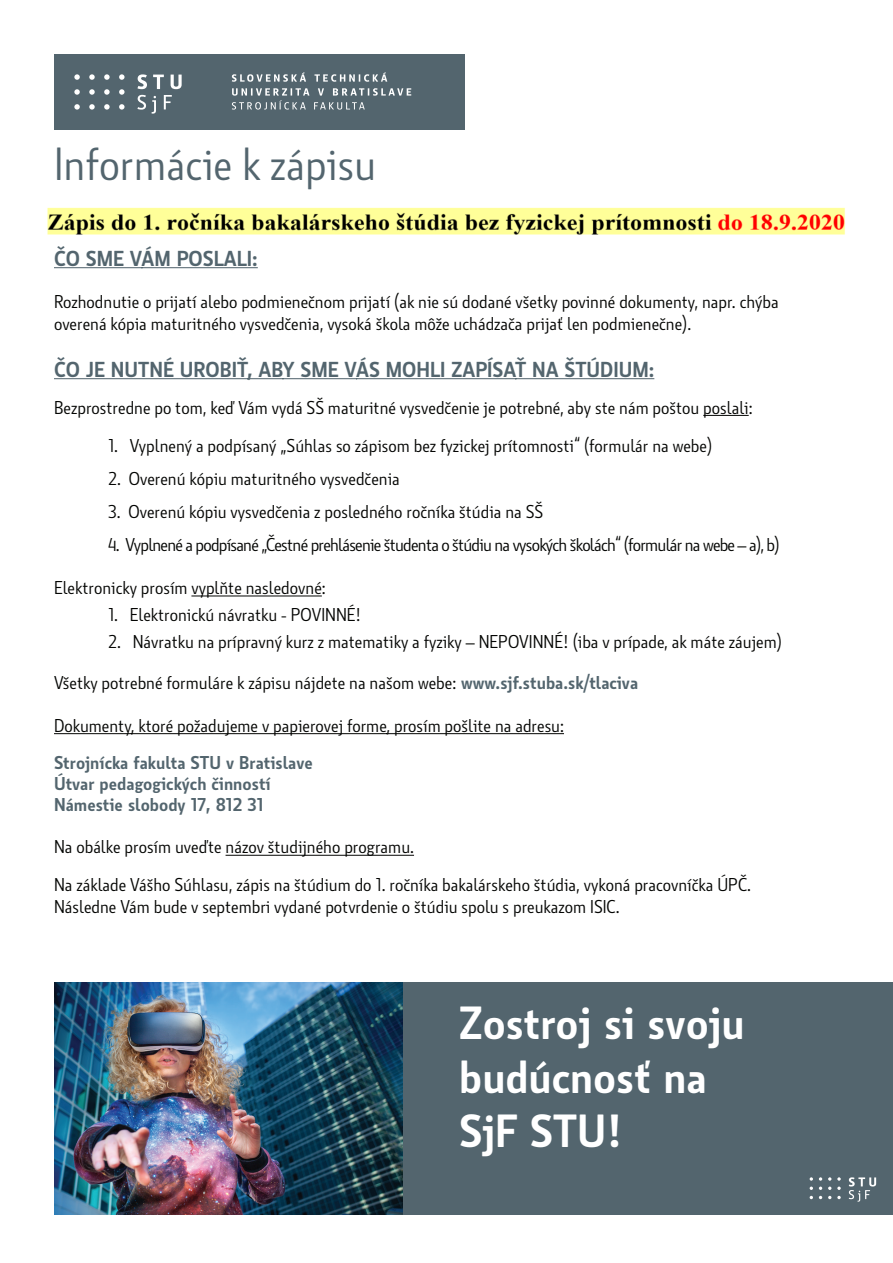
<style>
.page{position:relative;width:893px;height:1263px;background:#fff}
.page>*{position:absolute;margin:0;border:0;box-sizing:border-box;transform-origin:0 0}
.t1{font:600 45px/54px "Botanika";color:#fff}
.t2{font:45px "Botanika";color:#53656e}
.t3{font:600 21px "Botanika";color:#53656e}
.t4{font:18px/21.6px "Botanika";color:#040503}
.t5{font:18px "Botanika";letter-spacing:-.04em;color:#040503}
.t6{font:600 18px/21px "Botanika";color:#53656e}
.s1{font-weight:600;color:#53656e}
</style>
<div class="page">
<div style="left:54px;top:54px;width:411px;height:76px;background:#53656e"></div>
<svg style="left:232px;top:72px;width:179px;height:38px"></svg>
<svg style="left:74px;top:74px;width:51px;height:36px"></svg>
<svg style="left:137px;top:74px;width:45px;height:40px"></svg>
<hr style="left:54px;top:378px;width:600px;height:1px;background:#53656e">
<hr style="left:54px;top:267px;width:204px;height:1px;background:#53656e">
<hr style="left:54px;top:733px;width:510px;height:1px;background:#040503">
<hr style="left:191px;top:595px;width:131px;height:1px;background:#040503">
<hr style="left:703px;top:415px;width:46px;height:1px;background:#040503">
<hr style="left:226px;top:855px;width:188px;height:1px;background:#040503">
<div style="left:403px;top:982px;width:490px;height:233px;background:#53656e"></div>
<img style="left:54px;top:982px;width:349px;height:233px">
<svg style="left:810px;top:1177px;width:3px;height:13px"></svg>
<svg style="left:819px;top:1177px;width:3px;height:13px"></svg>
<svg style="left:828px;top:1177px;width:3px;height:13px"></svg>
<svg style="left:837px;top:1196px;width:4px;height:3px"></svg>
<svg style="left:837px;top:1177px;width:4px;height:13px"></svg>
<svg style="left:849px;top:1177px;width:27px;height:25px"></svg>
<img style="left:47px;top:207px;width:798px;height:28px">
<h1 class="t2" style="left:54px;top:137px;width:324px">Informácie k zápisu</h1>
<p class="t3" style="left:54px;top:245px;width:205px">ČO SME VÁM POSLALI:</p>
<p class="t4" style="left:54px;top:291px;width:726px">Rozhodnutie o prijatí alebo podmienečnom prijatí (ak nie sú dodané všetky povinné dokumenty, napr. chýba overená kópia maturitného vysvedčenia, vysoká škola môže uchádzača prijať len podmienečne).</p>
<p class="t3" style="left:54px;top:356px;width:602px">ČO JE NUTNÉ UROBIŤ, ABY SME VÁS MOHLI ZAPÍSAŤ NA ŠTÚDIUM:</p>
<p class="t4" style="left:54px;top:397px;width:700px">Bezprostredne po tom, keď Vám vydá SŠ maturitné vysvedčenie je potrebné, aby ste nám poštou poslali:</p>
<p class="t4" style="left:108px;top:435px;width:606px">1. Vyplnený a podpísaný „Súhlas so zápisom bez fyzickej prítomnosti“ (formulár na webe)</p>
<p class="t4" style="left:108px;top:468px;width:293px">2. Overenú kópiu maturitného vysvedčenia</p>
<p class="t4" style="left:108px;top:501px;width:437px">3. Overenú kópiu vysvedčenia z posledného ročníka štúdia na SŠ</p>
<p class="t5" style="left:108px;top:533px;width:673px">4. Vyplnené a podpísané „Čestné prehlásenie študenta o štúdiu na vysokých školách“ (formulár na webe – a), b)</p>
<p class="t4" style="left:54px;top:577px;width:273px">Elektronicky prosím vyplňte nasledovné:</p>
<p class="t4" style="left:108px;top:604px;width:255px">1. Elektronickú návratku - POVINNÉ!</p>
<p class="t4" style="left:108px;top:631px;width:675px">2. Návratku na prípravný kurz z matematiky a fyziky – NEPOVINNÉ! (iba v prípade, ak máte záujem)</p>
<p class="t4" style="left:54px;top:672px;width:586px">Všetky potrebné formuláre k zápisu nájdete na našom webe: <span class="s1">www.sjf.stuba.sk/tlaciva</span></p>
<p class="t4" style="left:54px;top:715px;width:511px">Dokumenty, ktoré požadujeme v papierovej forme, prosím pošlite na adresu:</p>
<p class="t6" style="left:54px;top:752px;width:260px">Strojnícka fakulta STU v Bratislave<br>Útvar pedagogických činností<br>Námestie slobody 17, 812 31</p>
<p class="t4" style="left:54px;top:829px;width:698px;line-height:37.5px">Na obálke prosím uveďte názov študijného programu.<br>Na základe Vášho Súhlasu, zápis na štúdium do 1. ročníka bakalárskeho štúdia, vykoná pracovníčka ÚPČ.</p>
<p class="t4" style="left:54px;top:896px;width:567px">Následne Vám bude v septembri vydané potvrdenie o štúdiu spolu s preukazom ISIC.</p>
<h1 class="t1" style="left:459px;top:996px;width:287px">Zostroj si svoju budúcnosť na<br>SjF STU!</h1>
</div>
